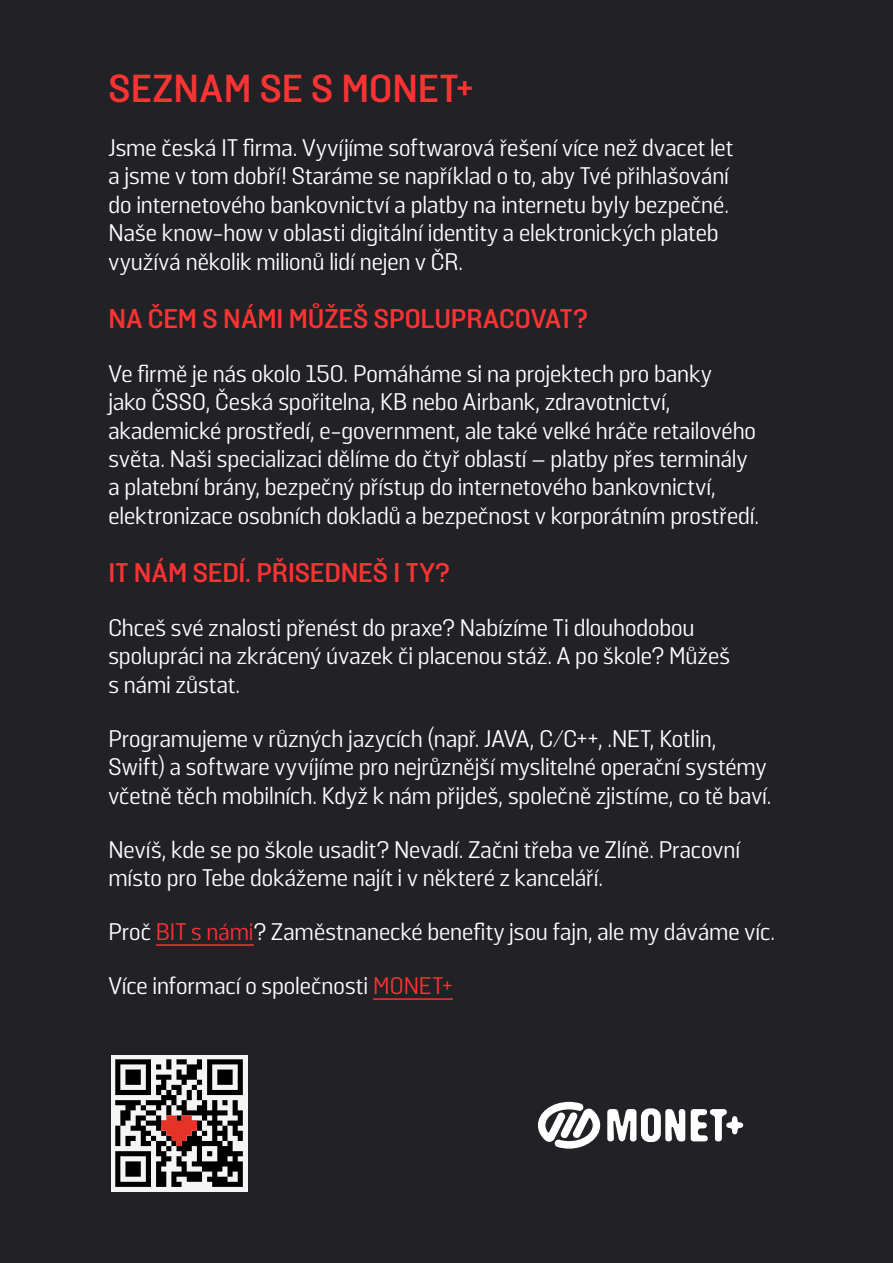
<style>
.page{position:relative;width:893px;height:1263px;background:#212126}
.page>*{position:absolute;margin:0;border:0;box-sizing:border-box;transform-origin:0 0}
.t1{font:700 39px "Solido";letter-spacing:.02em;color:#fa3333}
.t2{font:700 27px "Solido";color:#fa3333}
.t3{font:24px/28.5px "Solido";color:#fff}
.t4{font:24px "Solido";color:#fa3333}
.s1{color:#fa3333}
</style>
<div class="page">
<hr style="left:156px;top:944px;width:98px;height:2px;background:#fa3333">
<hr style="left:373px;top:998px;width:80px;height:2px;background:#fa3333">
<svg style="left:538px;top:1102px;width:62px;height:47px"></svg>
<svg style="left:607px;top:1108px;width:78px;height:34px"></svg>
<svg style="left:691px;top:1109px;width:52px;height:32px"></svg>
<div style="left:111px;top:1054px;width:137px;height:137px;background:#f5f5f5"></div>
<svg style="left:115px;top:1059px;width:128px;height:128px"></svg>
<h1 class="t1" style="left:109px;top:66px;width:367px">SEZNAM SE S MONET+</h1>
<p class="t3" style="left:108px;top:134px;width:626px">Jsme česká IT firma. Vyvíjíme softwarová řešení více než dvacet let a jsme v tom dobří! Staráme se například o to, aby Tvé přihlašování do internetového bankovnictví a platby na internetu byly bezpečné.<br>Naše know-how v oblasti digitální identity a elektronických plateb využívá několik milionů lidí nejen v ČR.</p>
<p class="t2" style="left:108px;top:303px;width:481px">NA ČEM S NÁMI MŮŽEŠ SPOLUPRACOVAT?</p>
<p class="t3" style="left:108px;top:360px;width:652px">Ve firmě je nás okolo 150. Pomáháme si na projektech pro banky<br>jako ČSSO, Česká spořitelna, KB nebo Airbank, zdravotnictví, akademické prostředí, e-government, ale také velké hráče retailového světa. Naši specializaci dělíme do čtyř oblastí – platby přes terminály a platební brány, bezpečný přístup do internetového bankovnictví, elektronizace osobních dokladů a bezpečnost v korporátním prostředí.</p>
<p class="t2" style="left:108px;top:557px;width:343px">IT NÁM SEDÍ. PŘISEDNEŠ I TY?</p>
<p class="t3" style="left:108px;top:614px;width:623px">Chceš své znalosti přenést do praxe? Nabízíme Ti dlouhodobou spolupráci na zkrácený úvazek či placenou stáž. A po škole? Můžeš s námi zůstat.</p>
<p class="t3" style="left:108px;top:725px;width:665px">Programujeme v různých jazycích (např. JAVA, C/C++, .NET, Kotlin,<br>Swift) a software vyvíjíme pro nejrůznější myslitelné operační systémy včetně těch mobilních. Když k nám přijdeš, společně zjistíme, co tě baví.</p>
<p class="t3" style="left:108px;top:836px;width:633px">Nevíš, kde se po škole usadit? Nevadí. Začni třeba ve Zlíně. Pracovní místo pro Tebe dokážeme najít i v některé z kanceláří.</p>
<p class="t3" style="left:108px;top:919px;width:668px">Proč <span class="s1">BIT s námi</span>? Zaměstnanecké benefity jsou fajn, ale my dáváme víc.</p>
<p class="t3" style="left:108px;top:973px;width:296px">Více informací o společnosti <span class="s1">Monet</span></p>
<p class="t4" style="left:442px;top:972px;width:12px">+</p>
</div>
